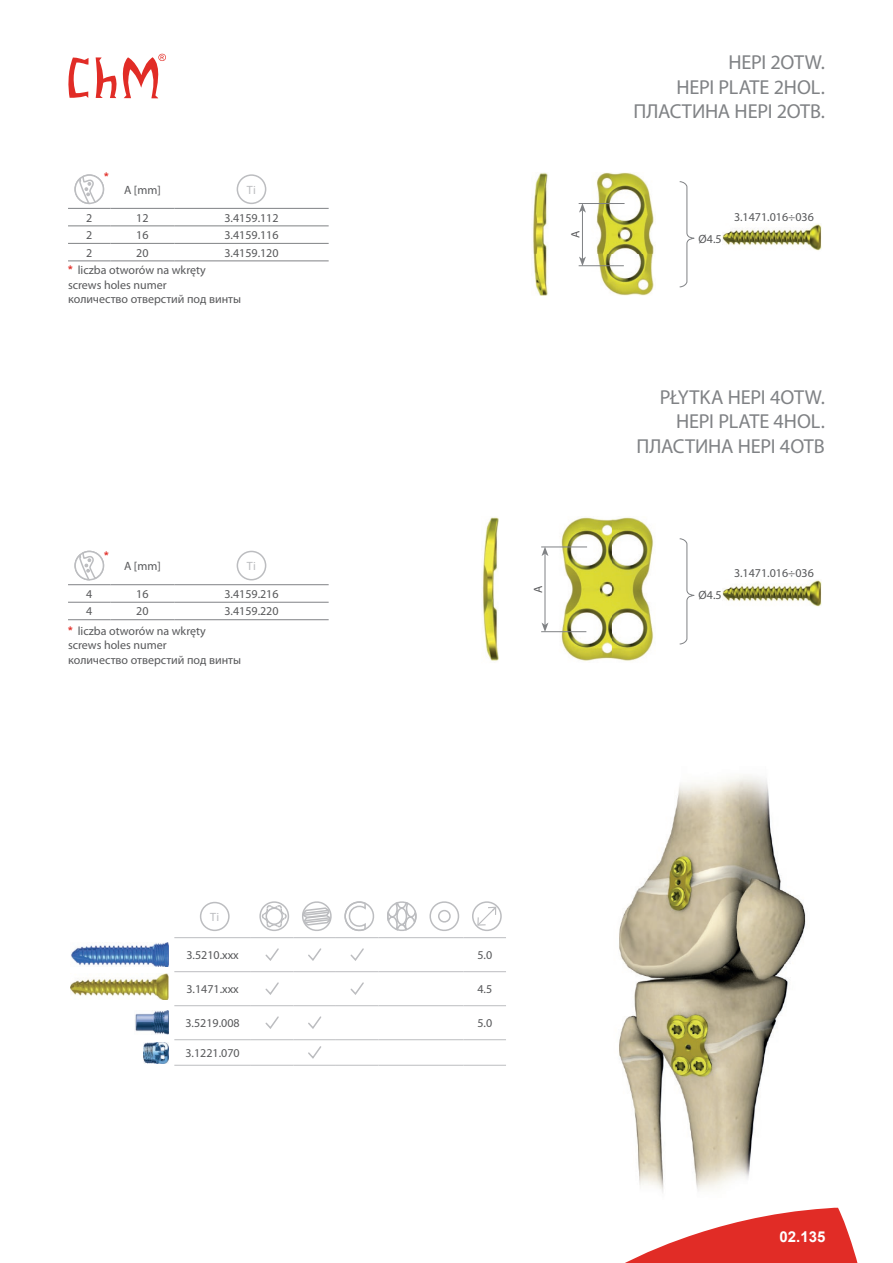
<style>
.page{position:relative;width:893px;height:1263px;background:#fff}
.page>*{position:absolute;margin:0;border:0;box-sizing:border-box;transform-origin:0 0}
.t1{font:20.25px/24.3px "Myriad Pro";letter-spacing:-.015em;color:#808285;text-align:right}
.t2{font:700 15px "Arial";color:#fff}
.t3{font:12px/14.4px "Myriad Pro";color:#57585a}
.t4{font:12px "Myriad Pro";color:#bcbdc0}
.t5{font:700 12px "Arial";color:#e12c26}
.s1{font-family:"Arial";font-weight:700;color:#e12c26}
</style>
<div class="page">
<hr style="left:174px;top:937px;width:77px;height:1px;background:#bcbdc0">
<hr style="left:293px;top:937px;width:43px;height:1px;background:#bcbdc0">
<hr style="left:336px;top:937px;width:42px;height:1px;background:#bcbdc0">
<hr style="left:378px;top:937px;width:43px;height:1px;background:#bcbdc0">
<hr style="left:421px;top:937px;width:42px;height:1px;background:#bcbdc0">
<hr style="left:463px;top:937px;width:43px;height:1px;background:#bcbdc0">
<hr style="left:174px;top:971px;width:77px;height:1px;background:#bcbdc0">
<hr style="left:293px;top:971px;width:43px;height:1px;background:#bcbdc0">
<hr style="left:336px;top:971px;width:42px;height:1px;background:#bcbdc0">
<hr style="left:463px;top:971px;width:43px;height:1px;background:#bcbdc0">
<hr style="left:174px;top:1005px;width:77px;height:1px;background:#bcbdc0">
<hr style="left:293px;top:1005px;width:43px;height:1px;background:#bcbdc0">
<hr style="left:336px;top:1005px;width:42px;height:1px;background:#bcbdc0">
<hr style="left:378px;top:1005px;width:43px;height:1px;background:#bcbdc0">
<hr style="left:421px;top:1005px;width:42px;height:1px;background:#bcbdc0">
<hr style="left:463px;top:1005px;width:43px;height:1px;background:#bcbdc0">
<hr style="left:174px;top:1039px;width:77px;height:1px;background:#bcbdc0">
<hr style="left:293px;top:1039px;width:43px;height:1px;background:#bcbdc0">
<hr style="left:336px;top:1039px;width:42px;height:1px;background:#bcbdc0">
<hr style="left:463px;top:1039px;width:43px;height:1px;background:#bcbdc0">
<hr style="left:174px;top:1065px;width:77px;height:1px;background:#bcbdc0">
<hr style="left:251px;top:1065px;width:42px;height:1px;background:#bcbdc0">
<hr style="left:293px;top:1065px;width:43px;height:1px;background:#bcbdc0">
<hr style="left:336px;top:1065px;width:42px;height:1px;background:#bcbdc0">
<hr style="left:378px;top:1065px;width:43px;height:1px;background:#bcbdc0">
<hr style="left:421px;top:1065px;width:42px;height:1px;background:#bcbdc0">
<hr style="left:463px;top:1065px;width:43px;height:1px;background:#bcbdc0">
<hr style="left:251px;top:937px;width:42px;height:1px;background:#bcbdc0">
<hr style="left:251px;top:1005px;width:42px;height:1px;background:#bcbdc0">
<hr style="left:251px;top:971px;width:42px;height:1px;background:#bcbdc0">
<hr style="left:251px;top:1039px;width:42px;height:1px;background:#bcbdc0">
<hr style="left:378px;top:971px;width:43px;height:1px;background:#bcbdc0">
<hr style="left:421px;top:971px;width:42px;height:1px;background:#bcbdc0">
<hr style="left:378px;top:1039px;width:43px;height:1px;background:#bcbdc0">
<hr style="left:421px;top:1039px;width:42px;height:1px;background:#bcbdc0">
<div style="left:200px;top:902px;width:30px;height:29px;border:2px solid #bcbdc0;border-radius:50%"></div>
<div style="left:259px;top:901px;width:30px;height:30px;border:2px solid #bcbdc0;border-radius:50%"></div>
<svg style="left:261px;top:903px;width:26px;height:26px"></svg>
<div style="left:266px;top:908px;width:16px;height:16px;background:#fff;border-radius:50%"></div>
<div style="left:266px;top:907px;width:17px;height:18px;border:2px solid #bcbdc0;border-radius:50%"></div>
<svg style="left:302px;top:901px;width:30px;height:30px"></svg>
<svg style="left:344px;top:901px;width:31px;height:31px"></svg>
<svg style="left:387px;top:901px;width:30px;height:30px"></svg>
<svg style="left:429px;top:901px;width:31px;height:30px"></svg>
<div style="left:438px;top:910px;width:13px;height:12px;border:2px solid #bcbdc0;border-radius:50%"></div>
<div style="left:472px;top:901px;width:30px;height:30px;border:2px solid #bcbdc0;border-radius:50%"></div>
<svg style="left:476px;top:906px;width:21px;height:21px"></svg>
<img style="left:71px;top:942px;width:97px;height:25px">
<svg style="left:265px;top:948px;width:14px;height:13px"></svg>
<svg style="left:308px;top:948px;width:13px;height:13px"></svg>
<svg style="left:350px;top:948px;width:14px;height:13px"></svg>
<img style="left:71px;top:974px;width:97px;height:26px">
<svg style="left:265px;top:982px;width:14px;height:13px"></svg>
<svg style="left:350px;top:982px;width:14px;height:13px"></svg>
<img style="left:135px;top:1011px;width:33px;height:23px">
<svg style="left:265px;top:1016px;width:14px;height:13px"></svg>
<svg style="left:308px;top:1016px;width:13px;height:13px"></svg>
<img style="left:143px;top:1042px;width:25px;height:22px">
<svg style="left:308px;top:1046px;width:13px;height:13px"></svg>
<hr style="left:68px;top:208px;width:43px;height:1px;background:#808285">
<hr style="left:111px;top:208px;width:63px;height:1px;background:#808285">
<hr style="left:68px;top:225px;width:43px;height:1px;background:#808285">
<hr style="left:111px;top:225px;width:63px;height:1px;background:#808285">
<hr style="left:174px;top:225px;width:155px;height:1px;background:#808285">
<hr style="left:68px;top:243px;width:43px;height:1px;background:#808285">
<hr style="left:111px;top:243px;width:63px;height:1px;background:#808285">
<hr style="left:174px;top:243px;width:155px;height:1px;background:#808285">
<hr style="left:68px;top:260px;width:43px;height:1px;background:#808285">
<hr style="left:111px;top:260px;width:63px;height:1px;background:#808285">
<hr style="left:174px;top:260px;width:155px;height:1px;background:#808285">
<hr style="left:174px;top:208px;width:155px;height:1px;background:#808285">
<svg style="left:74px;top:174px;width:30px;height:30px"></svg>
<div style="left:237px;top:174px;width:29px;height:30px;border:2px solid #bcbdc0;border-radius:50%"></div>
<img style="left:533px;top:173px;width:121px;height:123px">
<svg style="left:679px;top:181px;width:16px;height:107px"></svg>
<hr style="left:579px;top:203px;width:45px;height:1px;background:#808285">
<hr style="left:579px;top:265px;width:45px;height:1px;background:#808285">
<hr style="left:582px;top:210px;width:1px;height:49px;background:#808285">
<svg style="left:579px;top:257px;width:7px;height:9px"></svg>
<svg style="left:579px;top:204px;width:7px;height:9px"></svg>
<img style="left:723px;top:224px;width:98px;height:27px">
<hr style="left:68px;top:584px;width:43px;height:1px;background:#808285">
<hr style="left:111px;top:584px;width:63px;height:1px;background:#808285">
<hr style="left:68px;top:602px;width:43px;height:1px;background:#808285">
<hr style="left:111px;top:602px;width:63px;height:1px;background:#808285">
<hr style="left:174px;top:602px;width:155px;height:1px;background:#808285">
<hr style="left:68px;top:619px;width:43px;height:1px;background:#808285">
<hr style="left:111px;top:619px;width:63px;height:1px;background:#808285">
<hr style="left:174px;top:619px;width:155px;height:1px;background:#808285">
<hr style="left:174px;top:584px;width:155px;height:1px;background:#808285">
<svg style="left:74px;top:551px;width:30px;height:29px"></svg>
<div style="left:237px;top:551px;width:29px;height:29px;border:2px solid #bcbdc0;border-radius:50%"></div>
<img style="left:482px;top:517px;width:172px;height:144px">
<svg style="left:679px;top:538px;width:16px;height:107px"></svg>
<hr style="left:541px;top:547px;width:46px;height:1px;background:#808285">
<hr style="left:541px;top:631px;width:45px;height:1px;background:#808285">
<hr style="left:545px;top:554px;width:1px;height:71px;background:#808285">
<svg style="left:541px;top:622px;width:7px;height:10px"></svg>
<svg style="left:542px;top:547px;width:6px;height:9px"></svg>
<img style="left:723px;top:580px;width:98px;height:27px">
<img style="left:619px;top:776px;width:187px;height:417px">
<svg style="left:625px;top:1207px;width:233px;height:56px"></svg>
<svg style="left:68px;top:54px;width:98px;height:44px"></svg>
<p class="t5" style="left:104px;top:169px;width:6px">*</p>
<p class="t3" style="left:124px;top:182px;width:38px">A [mm]</p>
<p class="t4" style="left:247px;top:182px;width:11px">Ti</p>
<p class="t3" style="left:86px;top:210px;width:8px">2</p>
<p class="t3" style="left:136px;top:210px;width:14px">12</p>
<p class="t3" style="left:224px;top:210px;width:56px">3.4159.112</p>
<p class="t3" style="left:86px;top:228px;width:8px">2</p>
<p class="t3" style="left:136px;top:228px;width:14px">16</p>
<p class="t3" style="left:224px;top:228px;width:56px">3.4159.116</p>
<p class="t3" style="left:86px;top:245px;width:8px">2</p>
<p class="t3" style="left:136px;top:245px;width:14px">20</p>
<p class="t3" style="left:224px;top:245px;width:56px">3.4159.120</p>
<p class="t3" style="left:68px;top:263px;width:174px"><span class="s1">*</span> liczba otworów na wkręty screws holes numer<br>количество отверстий под винты</p>
<p class="t5" style="left:104px;top:548px;width:6px">*</p>
<p class="t3" style="left:124px;top:559px;width:38px">A [mm]</p>
<p class="t4" style="left:247px;top:559px;width:11px">Ti</p>
<p class="t3" style="left:86px;top:586px;width:8px">4</p>
<p class="t3" style="left:136px;top:586px;width:14px">16</p>
<p class="t3" style="left:224px;top:586px;width:56px">3.4159.216</p>
<p class="t3" style="left:86px;top:604px;width:8px">4</p>
<p class="t3" style="left:136px;top:604px;width:14px">20</p>
<p class="t3" style="left:224px;top:604px;width:56px">3.4159.220</p>
<p class="t3" style="left:68px;top:623px;width:174px"><span class="s1">*</span> liczba otworów na wkręty screws holes numer<br>количество отверстий под винты</p>
<p class="t3" style="left:568px;top:238px;width:9px;rotate:-90deg">A</p>
<h1 class="t1" style="left:633px;top:50px;width:193px">HEPI 2OTW.<br>HEPI PLATE 2HOL.<br>ПЛАСТИНА HEPI 2ОТВ.</h1>
<p class="t3" style="left:699px;top:231px;width:25px">Ø4.5</p>
<p class="t3" style="left:734px;top:210px;width:81px">3.1471.016÷036</p>
<p class="t3" style="left:531px;top:593px;width:9px;rotate:-90deg">A</p>
<h1 class="t1" style="left:637px;top:385px;width:190px">PŁYTKA HEPI 4OTW.<br>HEPI PLATE 4HOL.<br>ПЛАСТИНА HEPI 4ОТВ</h1>
<p class="t3" style="left:699px;top:587px;width:25px">Ø4.5</p>
<p class="t3" style="left:734px;top:566px;width:81px">3.1471.016÷036</p>
<p class="t4" style="left:210px;top:909px;width:11px">Ti</p>
<p class="t3" style="left:186px;top:948px;width:54px">3.5210.xxx</p>
<p class="t3" style="left:477px;top:948px;width:16px">5.0</p>
<p class="t3" style="left:186px;top:982px;width:54px">3.1471.xxx</p>
<p class="t3" style="left:477px;top:982px;width:16px">4.5</p>
<p class="t3" style="left:185px;top:1016px;width:56px">3.5219.008</p>
<p class="t3" style="left:477px;top:1016px;width:16px">5.0</p>
<p class="t3" style="left:185px;top:1045px;width:56px">3.1221.070</p>
<p class="t2" style="left:779px;top:1227px;width:47px">02.135</p>
</div>
